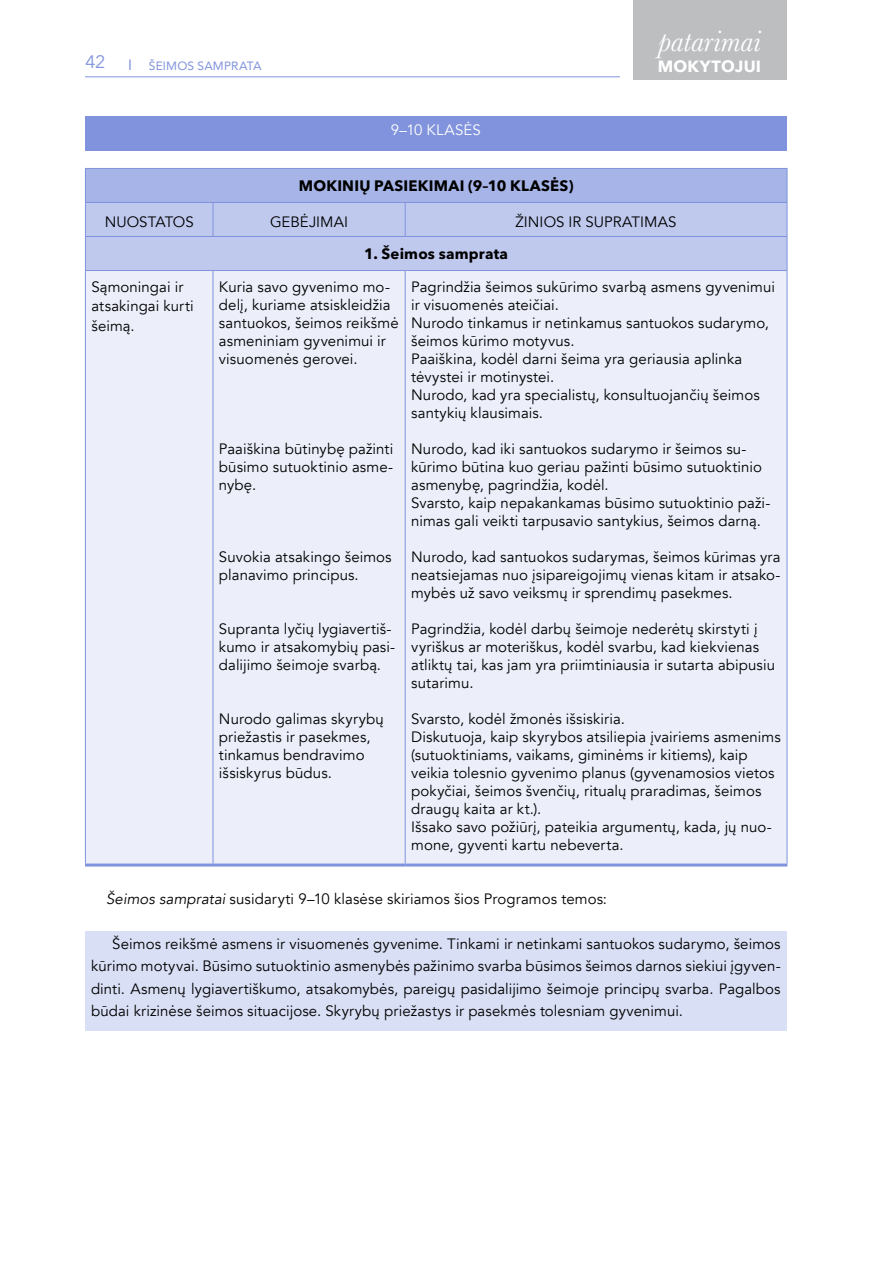
<style>
.page{position:relative;width:893px;height:1263px;background:#fff}
.page>*{position:absolute;margin:0;border:0;box-sizing:border-box;transform-origin:0 0}
.t1{font:italic 30.3px "Baskerville";letter-spacing:.01em;color:#fff}
.t2{font:18px "Avenir Next";color:#8093dc}
.t3{font:700 16.2px "Avenir Next";letter-spacing:.01em;color:#fff}
.t4{font:15px/18px "Avenir";letter-spacing:.005em;color:#000}
.t5{font:700 15px "Avenir Next LT Pro";letter-spacing:.015em;color:#000}
.t6{font:15px "Avenir";letter-spacing:.01em;color:#fff}
.t7{font:12px "Avenir";letter-spacing:.015em;color:#8093dc}
.s1{font-size:15px}
.s2{font-style:italic}
</style>
<div class="page">
<div style="left:633px;top:0;width:154px;height:80px;background:#bcbec0"></div>
<hr style="left:85px;top:76px;width:535px;height:1px;background:#8093dc">
<div style="left:85px;top:116px;width:702px;height:34px;background:#8093dc"></div>
<div style="left:85px;top:168px;width:702px;height:34px;background:#a6b4e7"></div>
<div style="left:86px;top:203px;width:701px;height:67px;background:#bfc9ee"></div>
<div style="left:86px;top:271px;width:701px;height:592px;background:#eceffa"></div>
<hr style="left:85px;top:863px;width:128px;height:3px;background:#8093dc">
<hr style="left:213px;top:863px;width:192px;height:3px;background:#8093dc">
<hr style="left:405px;top:863px;width:382px;height:3px;background:#8093dc">
<hr style="left:85px;top:271px;width:1px;height:592px;background:#8093dc">
<hr style="left:213px;top:271px;width:1px;height:592px;background:#8093dc">
<hr style="left:405px;top:271px;width:1px;height:592px;background:#8093dc">
<hr style="left:787px;top:271px;width:1px;height:592px;background:#8093dc">
<hr style="left:85px;top:168px;width:128px;height:1px;background:#8093dc">
<hr style="left:85px;top:169px;width:1px;height:33px;background:#8093dc">
<hr style="left:213px;top:168px;width:192px;height:1px;background:#8093dc">
<hr style="left:405px;top:168px;width:382px;height:1px;background:#8093dc">
<hr style="left:787px;top:169px;width:1px;height:33px;background:#8093dc">
<hr style="left:85px;top:202px;width:128px;height:1px;background:#8093dc">
<hr style="left:85px;top:203px;width:1px;height:33px;background:#8093dc">
<hr style="left:213px;top:202px;width:192px;height:1px;background:#8093dc">
<hr style="left:213px;top:203px;width:1px;height:33px;background:#8093dc">
<hr style="left:405px;top:202px;width:382px;height:1px;background:#8093dc">
<hr style="left:405px;top:203px;width:1px;height:33px;background:#8093dc">
<hr style="left:787px;top:203px;width:1px;height:33px;background:#8093dc">
<hr style="left:85px;top:236px;width:128px;height:1px;background:#8093dc">
<hr style="left:85px;top:237px;width:1px;height:33px;background:#8093dc">
<hr style="left:213px;top:236px;width:192px;height:1px;background:#8093dc">
<hr style="left:405px;top:236px;width:382px;height:1px;background:#8093dc">
<hr style="left:787px;top:237px;width:1px;height:33px;background:#8093dc">
<hr style="left:85px;top:270px;width:128px;height:1px;background:#8093dc">
<hr style="left:213px;top:270px;width:192px;height:1px;background:#8093dc">
<hr style="left:405px;top:270px;width:382px;height:1px;background:#8093dc">
<div style="left:85px;top:931px;width:702px;height:99px;background:#d9dff5"></div>
<p class="t2" style="left:85px;top:47px;width:22px">42</p>
<p class="t7" style="left:128px;top:56px;width:135px"><span class="s1">I</span> ŠEIMOS SAMPRATA</p>
<p class="t6" style="left:391px;top:121px;width:91px">9–10 KLASĖS</p>
<p class="t5" style="left:299px;top:177px;width:276px">MOKINIŲ PASIEKIMAI (9–10 KLASĖS)</p>
<h1 class="t1" style="left:658px;top:21px;width:104px">patarimai</h1>
<p class="t3" style="left:658px;top:52px;width:105px">MOKYTOJUI</p>
<p class="t4" style="left:105px;top:213px;width:91px">NUOSTATOS</p>
<p class="t4" style="left:270px;top:213px;width:80px">GEBĖJIMAI</p>
<p class="t4" style="left:516px;top:213px;width:162px">ŽINIOS IR SUPRATIMAS</p>
<p class="t5" style="left:364px;top:245px;width:145px">1. Šeimos samprata</p>
<p class="t4" style="left:91px;top:277px;width:104px;line-height:19.5px">Sąmoningai ir atsakingai kurti šeimą.</p>
<p class="t4" style="left:219px;top:278px;width:181px">Kuria savo gyvenimo mo&shy;delį, kuriame atsiskleidžia santuokos, šeimos reikšmė asmeniniam gyvenimui ir visuomenės gerovei.</p>
<p class="t4" style="left:411px;top:278px;width:365px">Pagrindžia šeimos sukūrimo svarbą asmens gyvenimui ir visuomenės ateičiai.<br>Nurodo tinkamus ir netinkamus santuokos sudarymo, šeimos kūrimo motyvus.<br>Paaiškina, kodėl darni šeima yra geriausia aplinka tėvystei ir motinystei.<br>Nurodo, kad yra specialistų, konsultuojančių šeimos santykių klausimais.</p>
<p class="t4" style="left:411px;top:440px;width:361px">Nurodo, kad iki santuokos sudarymo ir šeimos su&shy;kūrimo būtina kuo geriau pažinti būsimo sutuoktinio asmenybę, pagrindžia, kodėl.<br>Svarsto, kaip nepakankamas būsimo sutuoktinio paži&shy;nimas gali veikti tarpusavio santykius, šeimos darną.</p>
<p class="t4" style="left:411px;top:548px;width:371px;text-align:justify">Nurodo, kad santuokos sudarymas, šeimos kūrimas yra neatsiejamas nuo įsipareigojimų vienas kitam ir atsako&shy;mybės už savo veiksmų ir sprendimų pasekmes.</p>
<p class="t4" style="left:411px;top:620px;width:365px">Pagrindžia, kodėl darbų šeimoje nederėtų skirstyti į vyriškus ar moteriškus, kodėl svarbu, kad kiekvienas atliktų tai, kas jam yra priimtiniausia ir sutarta abipusiu sutarimu.</p>
<p class="t4" style="left:411px;top:710px;width:371px">Svarsto, kodėl žmonės išsiskiria.<br>Diskutuoja, kaip skyrybos atsiliepia įvairiems asmenims (sutuoktiniams, vaikams, giminėms ir kitiems), kaip veikia tolesnio gyvenimo planus (gyvenamosios vietos pokyčiai, šeimos švenčių, ritualų praradimas, šeimos draugų kaita ar kt.).<br>Išsako savo požiūrį, pateikia argumentų, kada, jų nuo&shy;mone, gyventi kartu nebeverta.</p>
<p class="t4" style="left:106px;top:890px;width:502px"><span class="s2">Šeimos sampratai</span> susidaryti 9–10 klasėse skiriamos šios Programos temos:</p>
<p class="t4" style="left:91px;top:932px;width:691px;line-height:22.5px;text-align:justify;text-indent:21px">Šeimos reikšmė asmens ir visuomenės gyvenime. Tinkami ir netinkami santuokos sudarymo, šeimos kūrimo motyvai. Būsimo sutuoktinio asmenybės pažinimo svarba būsimos šeimos darnos siekiui įgyven&shy;dinti. Asmenų lygiavertiškumo, atsakomybės, pareigų pasidalijimo šeimoje principų svarba. Pagalbos būdai krizinėse šeimos situacijose. Skyrybų priežastys ir pasekmės tolesniam gyvenimui.</p>
<p class="t4" style="left:219px;top:440px;width:176px;text-align:justify">Paaiškina būtinybę pažinti būsimo sutuoktinio asme&shy;nybę.</p>
<p class="t4" style="left:219px;top:548px;width:174px">Suvokia atsakingo šeimos planavimo principus.</p>
<p class="t4" style="left:219px;top:620px;width:178px">Supranta lyčių lygiavertiš&shy;kumo ir atsakomybių pasi&shy;dalijimo šeimoje svarbą.</p>
<p class="t4" style="left:219px;top:710px;width:166px">Nurodo galimas skyrybų priežastis ir pasekmes, tinkamus bendravimo išsiskyrus būdus.</p>
</div>
